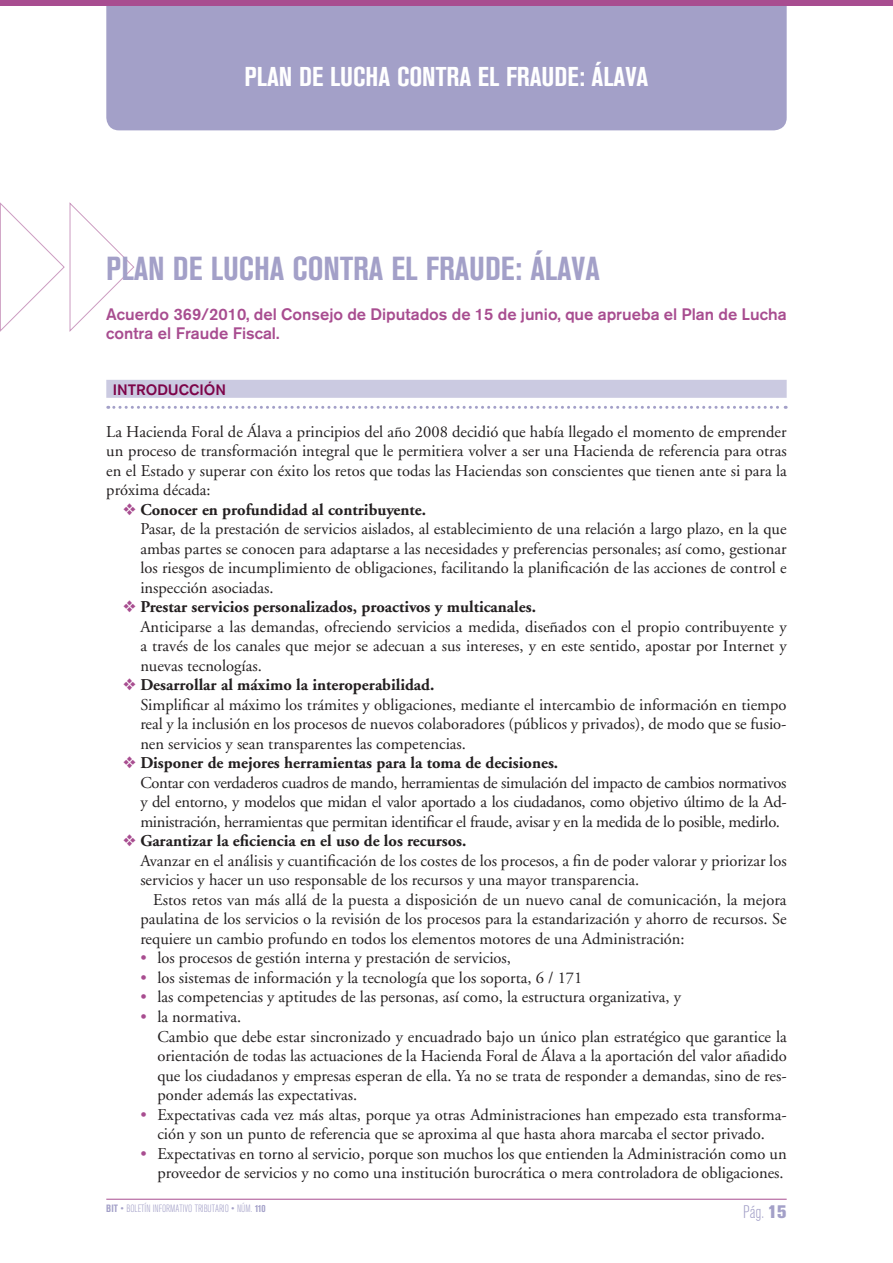
<style>
.page{position:relative;width:893px;height:1263px;background:#fff}
.page>*{position:absolute;margin:0;border:0;box-sizing:border-box;transform-origin:0 0}
.t1{font:700 condensed 33px "Akzidenz Grotesk BE";color:#a3a0c8}
.t2{font:700 condensed 27px "Akzidenz Grotesk BE";color:#fff}
.t3{font:300 condensed 18px "Akzidenz Grotesk BE";color:#a3a0c8}
.t4{font:16.5px/19.5px "Adobe Garamond";color:#231f20}
.t5{font:16.5px/19.5px "Adobe Garamond";letter-spacing:-.02em;color:#231f20}
.t6{font:500 16.5px/19.5px "Akzidenz Grotesk BE";color:#a84d90}
.t7{font:500 15px "Akzidenz Grotesk BE";color:#7d0449}
.t8{font:300 condensed 10.5px "Akzidenz Grotesk BE";color:#a3a0c8}
.s1{color:#a84d90}
.s2{font-weight:700}
.s3{font-weight:800;font-stretch:normal}
</style>
<div class="page">
<hr style="left:106px;top:1199px;width:681px;height:1px;background:#a84d90">
<div style="left:106px;top:6px;width:681px;height:124px;background:#a3a0c8"></div>
<svg style="left:0;top:202px;width:135px;height:130px"></svg>
<div style="left:0;top:0;width:893px;height:6px;background:#a84d90"></div>
<div style="left:106px;top:380px;width:681px;height:18px;background:#cbcae1"></div>
<svg style="left:108px;top:406px;width:678px;height:3px"></svg>
<h2 class="t2" style="left:245px;top:61px;width:274px">PLAN DE LUCHA CONTRA EL FRAU</h2>
<h2 class="t2" style="left:554px;top:61px;width:61px">DE: ÁLAVA</h2>
<h1 class="t1" style="left:106px;top:250px;width:335px">PLAN DE LUCHA CONTRA EL FRAU</h1>
<h1 class="t1" style="left:485px;top:250px;width:75px">DE: ÁLAVA</h1>
<p class="t6" style="left:106px;top:304px;width:682px">Acuerdo 369/2010, del Consejo de Diputados de 15 de junio, que aprueba el Plan de Lucha contra el Fraude Fiscal.</p>
<p class="t7" style="left:113px;top:380px;width:67px">INTRODUCC</p>
<p class="t7" style="left:200px;top:380px;width:16px">IÓN</p>
<p class="t4" style="left:106px;top:422px;width:682px;text-align:justify">La Hacienda Foral de Álava a principios del año 2008 decidió que había llegado el momento de emprender un proceso de transformación integral que le permitiera volver a ser una Hacienda de referencia para otras en el Estado y superar con éxito los retos que todas las Haciendas son conscientes que tienen ante si para la próxima década:</p>
<p class="t4" style="left:140px;top:500px;width:648px;text-indent:-17px"><span class="s1">❖</span> <span class="s2">Conocer en profundidad al contribuyente.<br></span>Pasar, de la prestación de servicios aislados, al establecimiento de una relación a largo plazo, en la que ambas partes se conocen para adaptarse a las necesidades y preferencias personales; así como, gestionar los riesgos de incumplimiento de obligaciones, facilitando la planificación de las acciones de control e inspección asociadas.</p>
<p class="t4" style="left:140px;top:598px;width:648px;text-indent:-17px"><span class="s1">❖</span> <span class="s2">Prestar servicios personalizados, proactivos y multicanales.<br></span>Anticiparse a las demandas, ofreciendo servicios a medida, diseñados con el propio contribuyente y a través de los canales que mejor se adecuan a sus intereses, y en este sentido, apostar por Internet y nuevas tecnologías.</p>
<p class="t4" style="left:140px;top:676px;width:648px;text-indent:-17px"><span class="s1">❖</span> <span class="s2">Desarrollar al máximo la interoperabilidad.<br></span>Simplificar al máximo los trámites y obligaciones, mediante el intercambio de información en tiempo real y la inclusión en los procesos de nuevos colaboradores (públicos y privados), de modo que se fusio&shy;nen servicios y sean transparentes las competencias.</p>
<p class="t5" style="left:140px;top:754px;width:648px;text-indent:-17px"><span class="s1">❖</span> <span class="s2">Disponer de mejores herramientas para la toma de decisiones.<br></span>Contar con verdaderos cuadros de mando, herramientas de simulación del impacto de cambios normativos y del entorno, y modelos que midan el valor aportado a los ciudadanos, como objetivo último de la Ad&shy;ministración, herramientas que permitan identificar el fraude, avisar y en la medida de lo posible, medirlo.</p>
<p class="t4" style="left:140px;top:832px;width:648px;text-indent:-17px"><span class="s1">❖</span> <span class="s2">Garantizar la eficiencia en el uso de los recursos.<br></span>Avanzar en el análisis y cuantificación de los costes de los procesos, a fin de poder valorar y priorizar los servicios y hacer un uso responsable de los recursos y una mayor transparencia.</p>
<p class="t4" style="left:140px;top:890px;width:648px;text-align:justify;text-indent:13px">Estos retos van más allá de la puesta a disposición de un nuevo canal de comunicación, la mejora paulatina de los servicios o la revisión de los procesos para la estandarización y ahorro de recursos. Se requiere un cambio profundo en todos los elementos motores de una Administración:</p>
<p class="t4" style="left:140px;top:949px;width:372px"><span class="s1">•</span> los procesos de gestión interna y prestación de servicios,</p>
<p class="t4" style="left:140px;top:968px;width:444px"><span class="s1">•</span> los sistemas de información y la tecnología que los soporta, 6 / 171</p>
<p class="t4" style="left:140px;top:988px;width:542px"><span class="s1">•</span> las competencias y aptitudes de las personas, así como, la estructura organizativa, y</p>
<p class="t4" style="left:157px;top:1007px;width:631px;text-indent:-17px"><span class="s1">•</span> la normativa.<br>Cambio que debe estar sincronizado y encuadrado bajo un único plan estratégico que garantice la orientación de todas las actuaciones de la Hacienda Foral de Álava a la aportación del valor añadido que los ciudadanos y empresas esperan de ella. Ya no se trata de responder a demandas, sino de res&shy;ponder además las expectativas.</p>
<p class="t4" style="left:140px;top:1105px;width:648px;text-align:center"><span class="s1">•</span> Expectativas cada vez más altas, porque ya otras Administraciones han empezado esta transforma&shy;ción y son un punto de referencia que se aproxima al que hasta ahora marcaba el sector privado.</p>
<p class="t4" style="left:140px;top:1144px;width:648px;text-align:right"><span class="s1">•</span> Expectativas en torno al servicio, porque son muchos los que entienden la Administración como un proveedor de servicios y no como una institución burocrática o mera controladora de obligaciones.</p>
<p class="t8" style="left:106px;top:1203px;width:161px"><span class="s2">BIT</span> • BOLETÍN INFORMATIVO TRIBUTARIO • N ÚM. <span class="s2">110</span></p>
<p class="t3" style="left:743px;top:1202px;width:45px">PÁG. <span class="s3">15</span></p>
</div>
